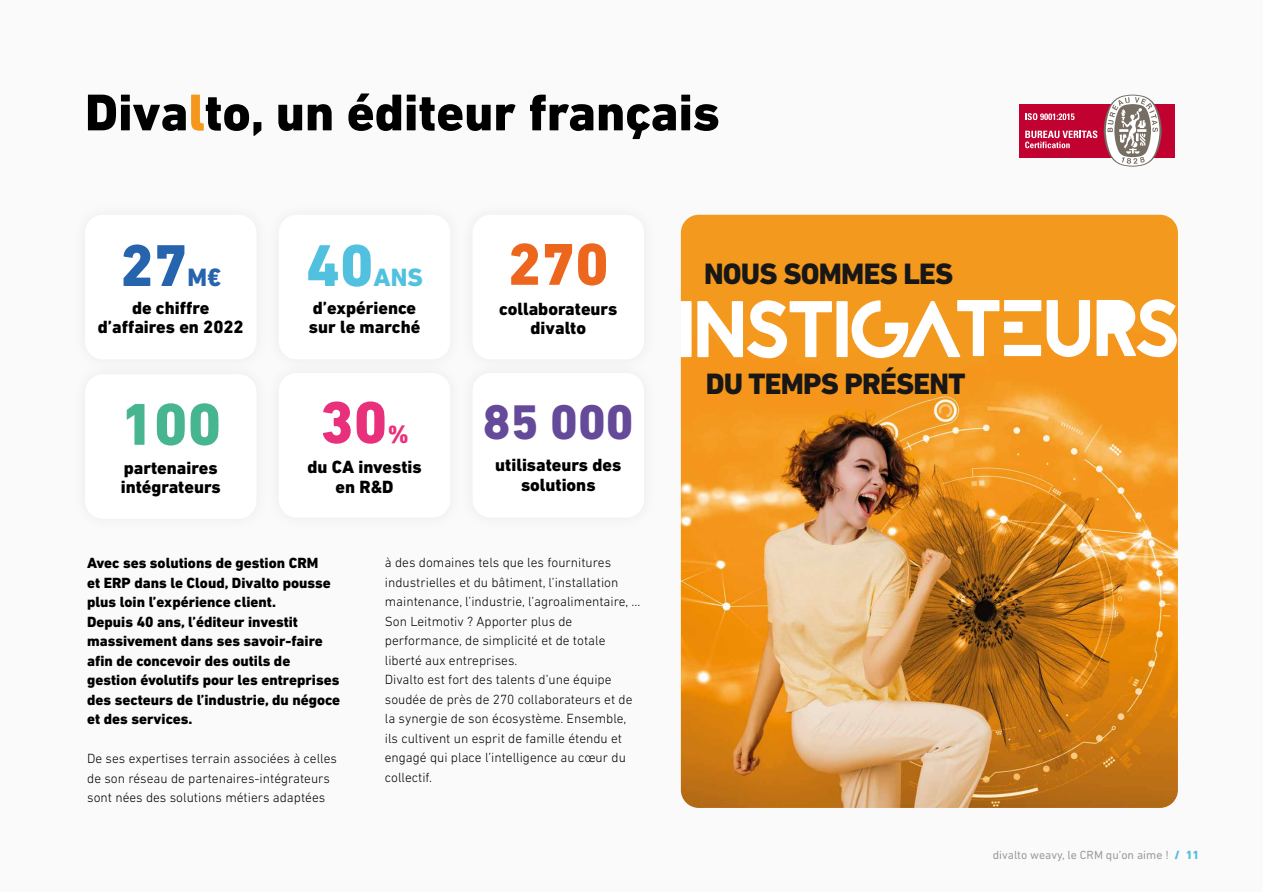
<style>
.page{position:relative;width:1263px;height:893px;background:#fff}
.page>*{position:absolute;margin:0;border:0;box-sizing:border-box;transform-origin:0 0}
.t1{font:800 60px "DIN Next LT Pro";color:#ec671d}
.t2{font:800 60px "DIN Next LT Pro";color:#47b590}
.t3{font:800 60px "DIN Next LT Pro";color:#2664ae}
.t4{font:800 60px "DIN Next LT Pro";color:#e8307b}
.t5{font:800 60px "DIN Next LT Pro";color:#51c1df}
.t6{font:800 52.5px "DIN Next LT Pro";color:#000}
.t7{font:800 49.5px "DIN Next LT Pro";color:#644a98}
.t8{font:800 30px "DIN Next LT Pro";letter-spacing:-.025em;color:#181716}
.t9{font:800 25.5px "DIN Next LT Pro";color:#51c1df}
.t10{font:800 25.5px "DIN Next LT Pro";color:#2664ae}
.t11{font:800 25.5px "DIN Next LT Pro";color:#e8307b}
.t12{font:800 18px/19.5px "DIN Next LT Pro";color:#000;text-align:center}
.t13{font:800 15px/19.5px "DIN Next LT Pro";color:#000}
.t14{font:300 13.5px/19.5px "DIN Next LT Pro";color:#000}
.t15{font:12px "DIN Next LT Pro";color:#9d9d9c}
.s1{color:#f4971a}
.s2{font-weight:800;color:#51c1df}
</style>
<div class="page">
<div style="left:0;top:0;width:1263px;height:892px;background:#fafafa"></div>
<img style="left:681px;top:215px;width:497px;height:593px">
<div style="left:85px;top:215px;width:171px;height:144px;background:#fff;border-radius:18px"></div>
<div style="left:472px;top:215px;width:172px;height:144px;background:#fff;border-radius:18px"></div>
<div style="left:85px;top:374px;width:171px;height:145px;background:#fff;border-radius:18px"></div>
<div style="left:279px;top:373px;width:171px;height:145px;background:#fff;border-radius:18px"></div>
<div style="left:472px;top:373px;width:172px;height:145px;background:#fff;border-radius:18px"></div>
<div style="left:264px;top:200px;width:200px;height:174px;background:#f7f7f7"></div>
<div style="left:279px;top:215px;width:171px;height:144px;background:#fff;border-radius:18px"></div>
<div style="left:1019px;top:104px;width:156px;height:53px;background:#c10230"></div>
<svg style="left:1025px;top:113px;width:49px;height:7px"></svg>
<svg style="left:1025px;top:131px;width:72px;height:17px"></svg>
<svg style="left:1104px;top:95px;width:58px;height:72px"></svg>
<svg style="left:680px;top:299px;width:497px;height:59px"></svg>
<h2 class="t6" style="left:85px;top:81px;width:636px">Diva<span class="s1">l</span>to, un éditeur français</h2>
<h1 class="t3" style="left:120px;top:230px;width:69px">27</h1>
<h3 class="t10" style="left:187px;top:262px;width:36px">M€</h3>
<h3 class="t12" style="left:98px;top:298px;width:147px">de chiffre d’affaires en 2022</h3>
<h1 class="t2" style="left:120px;top:389px;width:103px">100</h1>
<h3 class="t12" style="left:121px;top:458px;width:101px;text-align:left">partenaires intégrateurs</h3>
<h1 class="t5" style="left:306px;top:230px;width:69px">40</h1>
<h3 class="t9" style="left:374px;top:262px;width:51px">ANS</h3>
<h3 class="t12" style="left:309px;top:298px;width:113px;text-align:left">d’expérience sur le marché</h3>
<h1 class="t4" style="left:320px;top:387px;width:69px">30</h1>
<h3 class="t11" style="left:387px;top:419px;width:23px">%</h3>
<h3 class="t12" style="left:307px;top:457px;width:116px">du CA investis en R&amp;D</h3>
<h1 class="t1" style="left:508px;top:229px;width:103px">270</h1>
<h3 class="t12" style="left:499px;top:299px;width:120px">collaborateurs divalto</h3>
<h3 class="t7" style="left:483px;top:393px;width:152px">85 000</h3>
<h3 class="t12" style="left:495px;top:455px;width:128px">utilisateurs des solutions</h3>
<p class="t13" style="left:87px;top:553px;width:255px">Avec ses solutions de gestion CRM<br>et ERP dans le Cloud, Divalto pousse plus loin l’expérience client.<br>Depuis 40 ans, l’éditeur investit massivement dans ses savoir-faire afin de concevoir des outils de gestion évolutifs pour les entreprises des secteurs de l’industrie, du négoce et des services.</p>
<p class="t14" style="left:87px;top:749px;width:251px">De ses expertises terrain associées à celles de son réseau de partenaires-intégrateurs sont nées des solutions métiers adaptées</p>
<p class="t14" style="left:385px;top:553px;width:257px">à des domaines tels que les fournitures industrielles et du bâtiment, l’installation maintenance, l’industrie, l’agroalimentaire, … Son Leitmotiv ? Apporter plus de performance, de simplicité et de totale liberté aux entreprises.<br>Divalto est fort des talents d’une équipe soudée de près de 270 collaborateurs et de la synergie de son écosystème. Ensemble, ils cultivent un esprit de famille étendu et engagé qui place l’intelligence au cœur du collectif.</p>
<h3 class="t8" style="left:704px;top:256px;width:251px">NOUS SOMMES LES</h3>
<h3 class="t8" style="left:706px;top:366px;width:261px">DU TEMPS PRÉSENT</h3>
<p class="t15" style="left:993px;top:848px;width:208px">divalto weavy, le CRM qu’on aime ! <span class="s2">/ 11</span></p>
</div>
